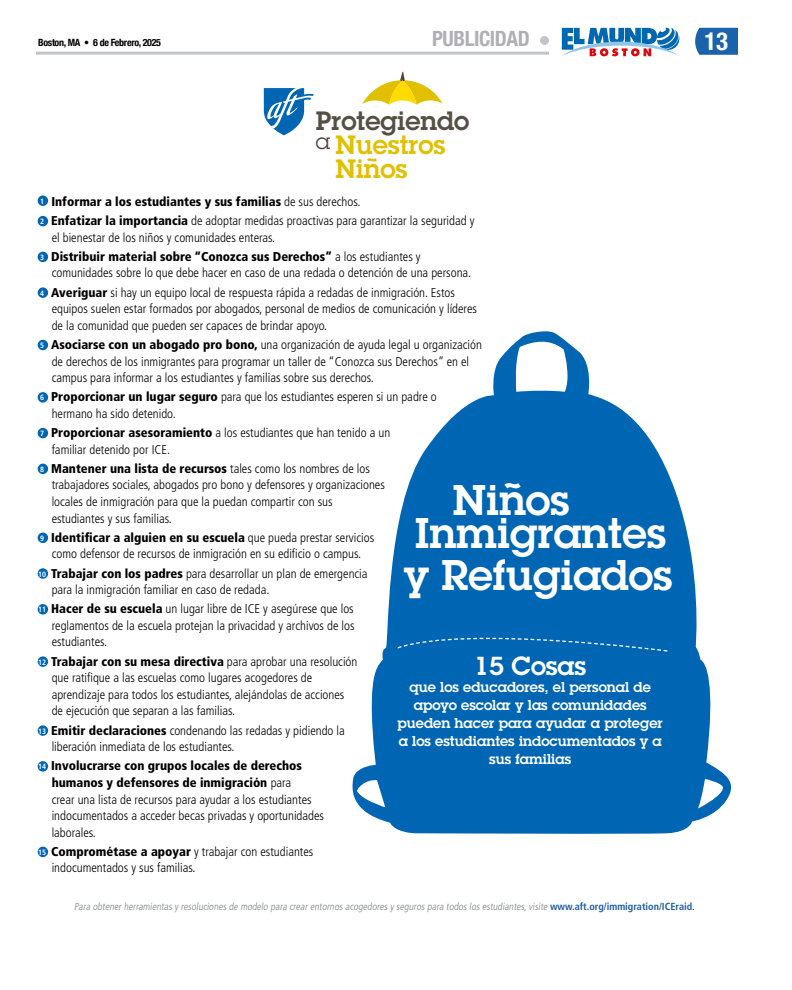
<style>
.page{position:relative;width:792px;height:990px;background:#fff}
.page>*{position:absolute;margin:0;border:0;box-sizing:border-box;transform-origin:0 0}
.t1{font:600 42px/33.7px "Lubalin Graph Std";color:#fff}
.t2{font:600 26px/23.4px "Lubalin Graph Std";color:#e0c000}
.t3{font:600 26px "Lubalin Graph Std";color:#565044}
.t4{font:600 25.5px "Lubalin Graph Std";color:#fff}
.t5{font:700 condensed 25px "Helvetica Neue";color:#fff}
.t6{font:21.9px "Lubalin Graph Std";color:#504639}
.t7{font:700 condensed 21px "Helvetica Neue";letter-spacing:-.02em;color:#b0afb5}
.t8{font:600 14px/17.9px "Lubalin Graph Std";color:#fff;text-align:center}
.t9{font:300 condensed 12.8px/16.6px "Frutiger LT Std";color:#000}
.t10{font:300 condensed 10.2px "Frutiger LT Std";color:#808285}
.t11{font:700 condensed 10px "Helvetica Neue";letter-spacing:-.03em;color:#000}
.s1{font-weight:900}
.s2{font-weight:700;font-size:7.7px;color:#fff}
.s3{font-weight:700;color:#215e9e}
.s4{color:#000}
</style>
<div class="page">
<hr style="left:36px;top:52px;width:513px;height:3px;background:#c3c5ca">
<div style="left:540px;top:36px;width:9px;height:9px;background:#c3c5ca;border-radius:50%"></div>
<svg style="left:695px;top:28px;width:43px;height:27px"></svg>
<svg style="left:562px;top:28px;width:117px;height:28px"></svg>
<div style="left:38px;top:195px;width:10px;height:11px;background:#0066b3;border-radius:50%"></div>
<div style="left:38px;top:216px;width:10px;height:10px;background:#0066b3;border-radius:50%"></div>
<div style="left:38px;top:252px;width:10px;height:10px;background:#0066b3;border-radius:50%"></div>
<div style="left:38px;top:287px;width:10px;height:11px;background:#0066b3;border-radius:50%"></div>
<div style="left:38px;top:340px;width:10px;height:10px;background:#0066b3;border-radius:50%"></div>
<div style="left:38px;top:392px;width:10px;height:11px;background:#0066b3;border-radius:50%"></div>
<div style="left:38px;top:428px;width:10px;height:10px;background:#0066b3;border-radius:50%"></div>
<div style="left:38px;top:464px;width:10px;height:10px;background:#0066b3;border-radius:50%"></div>
<div style="left:38px;top:533px;width:10px;height:10px;background:#0066b3;border-radius:50%"></div>
<div style="left:38px;top:568px;width:10px;height:11px;background:#0066b3;border-radius:50%"></div>
<div style="left:38px;top:604px;width:10px;height:11px;background:#0066b3;border-radius:50%"></div>
<div style="left:38px;top:656px;width:10px;height:11px;background:#0066b3;border-radius:50%"></div>
<div style="left:38px;top:725px;width:10px;height:11px;background:#0066b3;border-radius:50%"></div>
<div style="left:38px;top:761px;width:10px;height:11px;background:#0066b3;border-radius:50%"></div>
<div style="left:38px;top:847px;width:10px;height:10px;background:#0066b3;border-radius:50%"></div>
<svg style="left:352px;top:331px;width:380px;height:503px;fill:#0066b3"></svg>
<div style="left:396px;top:625px;width:273px;height:27px;background:#0066b3"></div>
<svg style="left:264px;top:88px;width:50px;height:47px"></svg>
<svg style="left:362px;top:72px;width:81px;height:33px"></svg>
<p class="t11" style="left:38px;top:35px;width:124px">Boston, MA • 6 de Febrero, 2025</p>
<h3 class="t7" style="left:432px;top:21px;width:99px">PUBLICIDAD</h3>
<h3 class="t5" style="left:705px;top:20px;width:25px">13</h3>
<h2 class="t3" style="left:316px;top:103px;width:155px">Protegiendo</h2>
<h2 class="t2" style="left:335px;top:133px;width:112px">Nuestros<br>Niños</h2>
<h3 class="t6" style="left:316px;top:128px;width:16px">a</h3>
<p class="t9" style="left:40px;top:192px;width:436px;line-height:19.2px"><sup>1</sup> <span class="s1">Informar a los estudiantes y sus familias</span> de sus derechos.<br><span class="s2">2</span> <span class="s1">Enfatizar la importancia</span> de adoptar medidas proactivas para garantizar la seguridad y</p>
<p class="t9" style="left:40px;top:228px;width:382px;line-height:19.2px;text-indent:12px">el bienestar de los niños y comunidades enteras.<br><span class="s2">3</span> <span class="s1">Distribuir material sobre “Conozca sus Derechos”</span> a los estudiantes y</p>
<p class="t9" style="left:40px;top:264px;width:433px;line-height:19.2px;text-indent:12px">comunidades sobre lo que debe hacer en caso de una redada o detención de una persona.<br><span class="s2">4</span> <span class="s1">Averiguar</span> si hay un equipo local de respuesta rápida a redadas de inmigración. Estos</p>
<p class="t9" style="left:52px;top:301px;width:427px">equipos suelen estar formados por abogados, personal de medios de comunicación y líderes de la comunidad que pueden ser capaces de brindar apoyo.</p>
<p class="t9" style="left:52px;top:336px;width:432px;text-indent:-12px"><span class="s2">5</span> <span class="s1">Asociarse con un abogado pro bono,</span> una organización de ayuda legal u organización de derechos de los inmigrantes para programar un taller de “Conozca sus Derechos” en el campus para informar a los estudiantes y familias sobre sus derechos.</p>
<p class="t9" style="left:52px;top:389px;width:387px;text-indent:-12px"><span class="s2">6</span> <span class="s1">Proporcionar un lugar seguro</span> para que los estudiantes esperen si un padre o hermano ha sido detenido.</p>
<p class="t9" style="left:52px;top:425px;width:340px;text-indent:-12px"><span class="s2">7</span> <span class="s1">Proporcionar asesoramiento</span> a los estudiantes que han tenido a un familiar detenido por ICE.</p>
<p class="t9" style="left:52px;top:460px;width:335px;text-indent:-12px"><span class="s2">8</span> <span class="s1">Mantener una lista de recursos</span> tales como los nombres de los trabajadores sociales, abogados pro bono y defensores y organizaciones locales de inmigración para que la puedan compartir con sus estudiantes y sus familias.</p>
<p class="t9" style="left:40px;top:529px;width:336px;text-align:center"><span class="s2">9</span> <span class="s1">Identificar a alguien en su escuela</span> que pueda prestar servicios como defensor de recursos de inmigración en su edificio o campus.</p>
<p class="t9" style="left:52px;top:565px;width:317px;text-indent:-14px"><span class="s2">10</span> <span class="s1">Trabajar con los padres</span> para desarrollar un plan de emergencia para la inmigración familiar en caso de redada.</p>
<p class="t9" style="left:52px;top:601px;width:304px;text-align:justify;text-indent:-14px"><span class="s2">11</span> <span class="s1">Hacer de su escuela</span> un lugar libre de ICE y asegúrese que los reglamentos de la escuela protejan la privacidad y archivos de los estudiantes.</p>
<p class="t9" style="left:52px;top:653px;width:307px;text-indent:-14px"><span class="s2">12</span> <span class="s1">Trabajar con su mesa directiva</span> para aprobar una resolución que ratifique a las escuelas como lugares acogedores de aprendizaje para todos los estudiantes, alejándolas de acciones de ejecución que separan a las familias.</p>
<p class="t9" style="left:52px;top:722px;width:295px;text-indent:-14px"><span class="s2">13</span> <span class="s1">Emitir declaraciones</span> condenando las redadas y pidiendo la liberación inmediata de los estudiantes.</p>
<p class="t9" style="left:52px;top:758px;width:274px;text-indent:-14px"><span class="s2">14</span> <span class="s1">Involucrarse con grupos locales de derechos humanos y defensores de inmigración</span> para<br>crear una lista de recursos para ayudar a los estudiantes indocumentados a acceder becas privadas y oportunidades laborales.</p>
<p class="t9" style="left:52px;top:843px;width:263px;text-indent:-14px"><span class="s2">15</span> <span class="s1">Comprométase a apoyar</span> y trabajar con estudiantes indocumentados y sus familias.</p>
<h1 class="t1" style="left:415px;top:482px;width:253px;text-indent:38px">Niños<br>Inmigrantes</h1>
<h1 class="t1" style="left:404px;top:557px;width:270px">y Refugiados</h1>
<h3 class="t4" style="left:474px;top:649px;width:113px">15 Cosas</h3>
<p class="t8" style="left:398px;top:678px;width:267px">que los educadores, el personal de apoyo escolar y las comunidades pueden hacer para ayudar a proteger a los estudiantes indocumentados y a sus familias</p>
<p class="t10" style="left:74px;top:901px;width:624px">Para obtener herramientas y resoluciones de modelo para crear entornos acogedores y seguros para todos los estudiantes,visite <span class="s3">www. a ft . o rg / i m m i g ra t i o n / I C E ra i d</span> <span class="s4">.</span></p>
</div>
